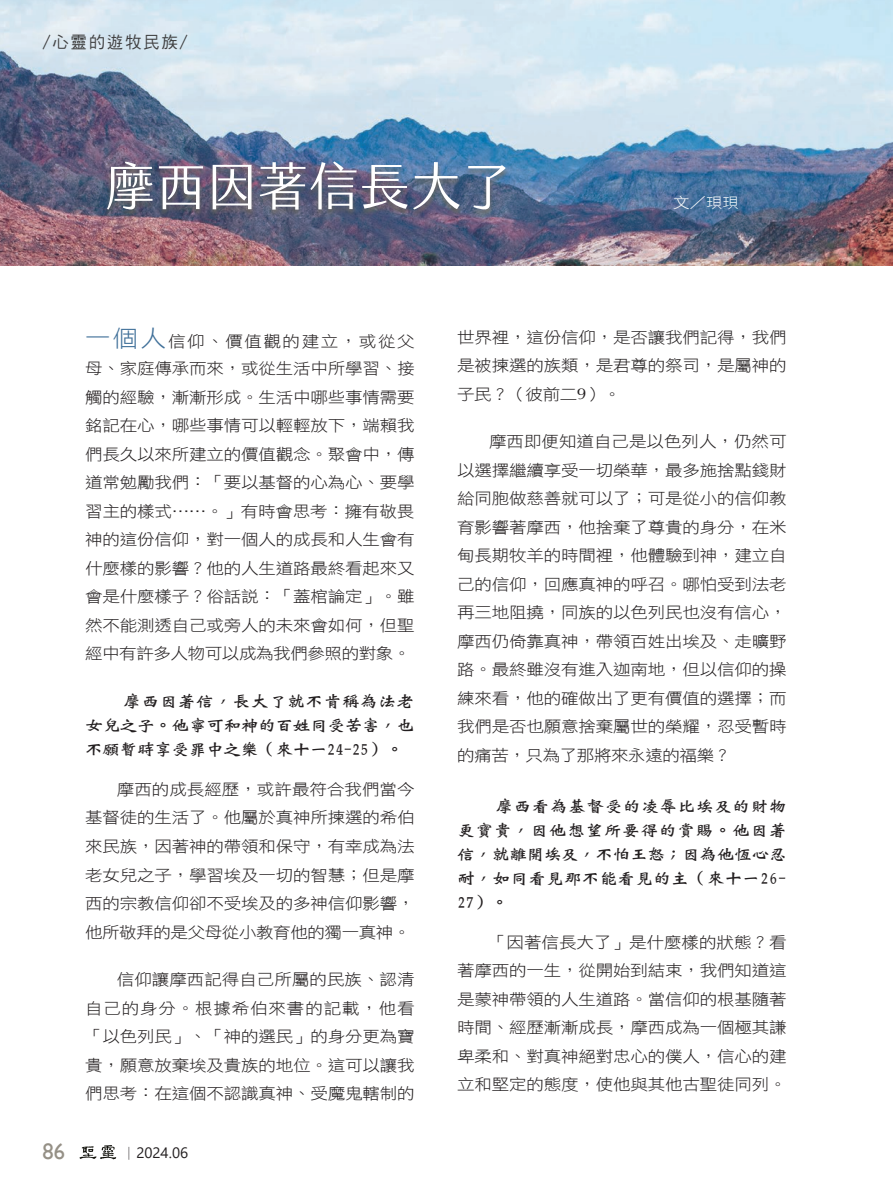
<style>
.page{position:relative;width:893px;height:1191px;background:#fff}
.page>*{position:absolute;margin:0;border:0;box-sizing:border-box;transform-origin:0 0}
.題目_凝書體{font:51px "jf jinxuan fresh 2.2 Book";color:#fff}
.t1{font:22.5px "Gill Sans";color:#959086}
.專欄{font:16.5px "DF Hei W5 WIN BF";letter-spacing:.1em;color:#3e3e3f}
.Normal經文{font:16.2px/24px "DF Wei Bei W7 WIN BF";letter-spacing:-.04em;color:#231f20;text-align:justify;scale:1.11 1}
.Normal-首段{font:15.75px/28.5px "DF Hei W3 WIN BF";letter-spacing:-.01em;color:#231f20;text-align:justify;scale:1.11 1}
.t2{font:15px "Segoe UI";color:#231f20}
.作者{font:14.85px "DF Hei W3 WIN BF";color:#fff;scale:1.11 1}
.s1{font-size:22.95px;color:#407099}
.s2{font-family:"Adobe Ming Std";font-weight:300}
.s3{font-family:"Optima"}
</style>
<div class="page">
<img style="left:0;top:0;width:893px;height:265px">
<div style="left:103px;top:161px;width:407px;height:57px;background:#746d5b;opacity:.8"></div>
<svg style="left:80px;top:1145px;width:36px;height:14px"></svg>
<p class="專欄" style="left:43px;top:34px;width:147px">/心靈的遊牧民族/</p>
<p class="題目_凝書體" style="left:105px;top:157px;width:409px">摩西因著信長大了</p>
<p class="作者" style="left:673px;top:195px;width:61px">文／珼珼</p>
<p class="Normal-首段" style="left:85px;top:326px;width:298px"><span class="s1">一個人</span>信仰、價值觀的建立，或從父母、家庭傳承而來，或從生活中所學習、接觸的經驗，漸漸形成。生活中哪些事情需要銘記在心，哪些事情可以輕輕放下，端賴我們長久以來所建立的價值觀念。聚會中，傳道常勉勵我們：「要以基督的心為心、要學習主的樣式……。」有時會思考：擁有敬畏神的這份信仰，對一個人的成長和人生會有什麼樣的影響？他的人生道路最終看起來又會是什麼樣子？俗話說：「蓋棺論定」。雖然不能測透自己或旁人的未來會如何，但聖經中有許多人物可以成為我們參照的對象。</p>
<p class="Normal經文" style="left:85px;top:689px;width:298px;text-indent:38px">摩西因著信，長大了就不肯稱為法老女兒之子。他寧可和神的百姓同受苦害，也不願暫時享受罪中之樂（來十一24-25）。</p>
<p class="Normal-首段" style="left:85px;top:775px;width:298px;text-indent:32px">摩西的成長經歷，或許最符合我們當今基督徒的生活了。他屬於真神所揀選的希伯來民族，因著神的帶領和保守，有幸成為法老女兒之子，學習埃及一切的智慧；但是摩西的宗教信仰卻不受埃及的多神信仰影響，他所敬拜的是父母從小教育他的獨一真神。</p>
<p class="Normal-首段" style="left:85px;top:965px;width:298px;text-indent:32px">信仰讓摩西記得自己所屬的民族、認清自己的身分。根據希伯來書的記載，他看「以色列民」、「神的選民」的身分更為寶貴，願意放棄埃及貴族的地位。這可以讓我們思考：在這個不認識真神、受魔鬼轄制的</p>
<h2 class="t1" style="left:43px;top:1138px;width:24px">86</h2>
<p class="t2" style="left:121px;top:1138px;width:68px"><span class="s2">｜</span>2024.06</p>
<p class="Normal-首段" style="left:457px;top:322px;width:298px">世界裡，這份信仰，是否讓我們記得，我們是被揀選的族類，是君尊的祭司，是屬神的子民？（彼前二<span class="s3">9</span>）。</p>
<p class="Normal-首段" style="left:457px;top:427px;width:298px;text-indent:32px">摩西即便知道自己是以色列人，仍然可以選擇繼續享受一切榮華，最多施捨點錢財給同胞做慈善就可以了；可是從小的信仰教育影響著摩西，他捨棄了尊貴的身分，在米甸長期牧羊的時間裡，他體驗到神，建立自己的信仰，回應真神的呼召。哪怕受到法老再三地阻撓，同族的以色列民也沒有信心，摩西仍倚靠真神，帶領百姓出埃及、走曠野路。最終雖沒有進入迦南地，但以信仰的操練來看，他的確做出了更有價值的選擇；而我們是否也願意捨棄屬世的榮耀，忍受暫時的痛苦，只為了那將來永遠的福樂？</p>
<p class="Normal經文" style="left:457px;top:794px;width:298px;text-indent:38px">摩西看為基督受的凌辱比埃及的財物更寶貴，因他想望所要得的賞賜。他因著信，就離開埃及，不怕王怒；因為他恆心忍耐，如同看見那不能看見的主（來十一26- 27）。</p>
<p class="Normal-首段" style="left:457px;top:927px;width:298px;text-indent:32px">「因著信長大了」是什麼樣的狀態？看著摩西的一生，從開始到結束，我們知道這是蒙神帶領的人生道路。當信仰的根基隨著時間、經歷漸漸成長，摩西成為一個極其謙卑柔和、對真神絕對忠心的僕人，信心的建立和堅定的態度，使他與其他古聖徒同列。</p>
</div>
